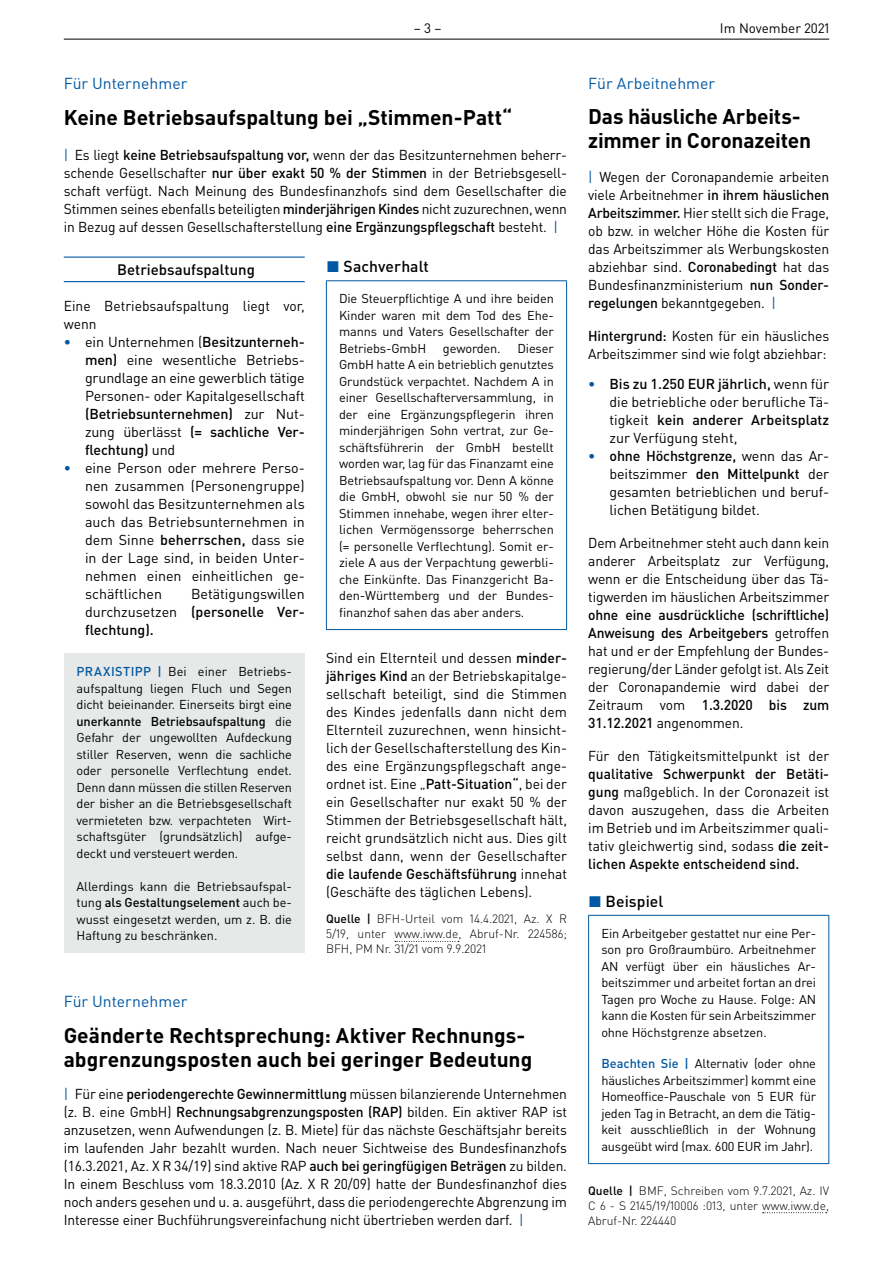
<style>
.page{position:relative;width:893px;height:1263px;background:#fff}
.page>*{position:absolute;margin:0;border:0;box-sizing:border-box;transform-origin:0 0}
.t1{font:700 21px/24px "DIN Pro";letter-spacing:-.005em;color:#000002}
.t2{font:15.75px "DIN Pro";color:#0157a2}
.t3{font:500 15.75px "DIN Pro";letter-spacing:.005em;color:#000002}
.t4{font:500 15px "DIN Pro";color:#000002}
.t5{font:14.25px/18px "DIN Pro";letter-spacing:-.01em;color:#000002;text-align:justify}
.t6{font:13.5px "DIN Pro";color:#000002}
.t7{font:12.75px/16.5px "DIN Pro";letter-spacing:-.01em;color:#000002;text-align:justify}
.t8{font:300 12px/15px "DIN Pro";color:#000002;text-align:justify}
.s1{color:#0157a2}
.s2{font-weight:500}
.s3{font-weight:500;color:#0157a2}
</style>
<div class="page">
<hr style="left:64px;top:39px;width:765px;height:1px;background:#000002">
<hr style="left:64px;top:257px;width:241px;height:1px;background:#0157a2">
<hr style="left:64px;top:281px;width:241px;height:1px;background:#0157a2">
<div style="left:64px;top:654px;width:241px;height:299px;background:#e6e9e8"></div>
<svg style="left:395px;top:941px;width:64px;height:1px"></svg>
<hr style="left:326px;top:280px;width:241px;height:1px;background:#0157a2">
<hr style="left:326px;top:281px;width:1px;height:348px;background:#0157a2">
<hr style="left:566px;top:281px;width:1px;height:348px;background:#0157a2">
<hr style="left:326px;top:629px;width:241px;height:1px;background:#0157a2">
<svg style="left:763px;top:1212px;width:64px;height:1px"></svg>
<hr style="left:588px;top:915px;width:241px;height:1px;background:#0157a2">
<hr style="left:588px;top:916px;width:1px;height:247px;background:#0157a2">
<hr style="left:828px;top:916px;width:1px;height:247px;background:#0157a2">
<hr style="left:588px;top:1163px;width:241px;height:1px;background:#0157a2">
<p class="t6" style="left:414px;top:19px;width:29px">– 3 –</p>
<p class="t6" style="left:720px;top:19px;width:111px">Im November 2021</p>
<p class="t2" style="left:64px;top:73px;width:125px">Für Unternehmer</p>
<h1 class="t1" style="left:64px;top:105px;width:450px">Keine Betriebsaufspaltung bei „Stimmen-Patt“</h1>
<p class="t5" style="left:64px;top:145px;width:505px"><span class="s1">|</span> Es liegt <span class="s2">keine Betriebsaufspaltung vor,</span> wenn der das Besitzunternehmen beherr&shy;schende Gesellschafter <span class="s2">nur über exakt 50 % der Stimmen</span> in der Betriebsgesell&shy;schaft verfügt. Nach Meinung des Bundesfinanzhofs sind dem Gesellschafter die Stimmen seines ebenfalls beteiligten <span class="s2">minderjährigen Kindes</span> nicht zuzurechnen, wenn in Bezug auf dessen Gesellschafterstellung <span class="s2">eine Ergänzungspflegschaft</span> besteht. <span class="s1">|</span></p>
<p class="t4" style="left:117px;top:259px;width:139px">Betriebsaufspaltung</p>
<p class="t5" style="left:64px;top:296px;width:242px">Eine Betriebsaufspaltung liegt vor, wenn</p>
<p class="t5" style="left:85px;top:332px;width:221px;text-indent:-21px"><span class="s3">•</span> ein Unternehmen (<span class="s2">Besitzunterneh&shy;men)</span> eine wesentliche Betriebs&shy;grundlage an eine gewerblich tätige Personen- oder Kapitalgesellschaft <span class="s2">(Betriebsunternehmen)</span> zur Nut&shy;zung überlässt <span class="s2">(= sachliche Ver&shy;flechtung)</span> und</p>
<p class="t5" style="left:85px;top:458px;width:221px;text-indent:-21px"><span class="s3">•</span> eine Person oder mehrere Perso&shy;nen zusammen (Personengruppe) sowohl das Besitzunternehmen als auch das Betriebsunternehmen in dem Sinne <span class="s2">beherrschen,</span> dass sie in der Lage sind, in beiden Unter&shy;nehmen einen einheitlichen ge&shy;schäftlichen</p>
<p class="t3" style="left:326px;top:256px;width:104px"><span class="s1">◼</span> Sachverhalt</p>
<p class="t7" style="left:339px;top:290px;width:216px">Die Steuerpflichtige A und ihre beiden Kinder waren mit dem Tod des Ehe&shy;manns und Vaters Gesellschafter der Betriebs-GmbH</p>
<p class="t7" style="left:339px;top:339px;width:216px;text-indent:178px">Dieser GmbH hatte A ein betrieblich genutztes Grundstück verpachtet. Nachdem A in einer Gesellschafterversammlung, in der eine Ergänzungspflegerin ihren minderjährigen Sohn vertrat, zur Ge&shy;schäftsführerin der GmbH bestellt worden war, lag für das Finanzamt eine Betriebsaufspaltung vor. Denn A könne die GmbH, obwohl sie nur 50 % der Stimmen innehabe, wegen ihrer elter&shy;lichen Vermögenssorge beherrschen (= personelle Verflechtung). Somit er&shy;ziele A aus der Verpachtung gewerbli&shy;che Einkünfte. Das Finanzgericht Ba&shy;den-Württemberg und der Bundes&shy;finanzhof sahen das aber anders.</p>
<p class="t5" style="left:326px;top:648px;width:242px">Sind ein Elternteil und dessen <span class="s2">minder&shy;jähriges Kind</span> an der Betriebskapitalge&shy;sellschaft beteiligt, sind die Stimmen des Kindes jedenfalls dann nicht dem Elternteil zuzurechnen, wenn hinsicht&shy;lich der Gesellschafterstellung des Kin&shy;des eine Ergänzungspflegschaft ange&shy;ordnet ist. Eine „<span class="s2">Patt-Situation“</span>, bei der ein Gesellschafter nur exakt 50 % der Stimmen der Betriebsgesellschaft hält, reicht grundsätzlich nicht aus. Dies gilt selbst dann, wenn der Gesellschafter <span class="s2">die laufende Geschäftsführung</span> innehat (Geschäfte des täglichen Lebens).</p>
<p class="t8" style="left:326px;top:911px;width:242px"><span class="s2">Quelle |</span> BFH-Urteil vom 14.4.2021, Az. X R 5/19, unter www.iww.de, Abruf-Nr. 224586; BFH, PM Nr. 31/21 vom 9.9.2021</p>
<p class="t7" style="left:443px;top:339px;width:59px">geworden.</p>
<p class="t5" style="left:85px;top:584px;width:221px;text-indent:106px">Betätigungswillen durchzusetzen <span class="s2">(personelle Ver&shy;flechtung).</span></p>
<p class="t7" style="left:77px;top:663px;width:217px"><span class="s3">PRAXISTIPP |</span> Bei einer Betriebs&shy;aufspaltung liegen Fluch und Segen dicht beieinander. Einerseits birgt eine <span class="s2">unerkannte Betriebsaufspaltung</span> die Gefahr der ungewollten Aufdeckung stiller Reserven, wenn die sachliche oder personelle Verflechtung endet.<br>Denn dann müssen die stillen Reserven der bisher an die Betriebsgesellschaft vermieteten bzw. verpachteten Wirt&shy;schaftsgüter (grundsätzlich) aufge&shy;deckt und versteuert werden.</p>
<p class="t7" style="left:77px;top:877px;width:217px">Allerdings kann die Betriebsaufspal&shy;tung <span class="s2">als Gestaltungselement</span> auch be&shy;wusst eingesetzt werden, um z. B. die Haftung zu beschränken.</p>
<p class="t2" style="left:64px;top:991px;width:125px">Für Unternehmer</p>
<h1 class="t1" style="left:64px;top:1023px;width:470px">Geänderte Rechtsprechung: Aktiver Rechnungs&shy;abgrenzungsposten auch bei geringer Bedeutung</h1>
<p class="t5" style="left:64px;top:1084px;width:505px"><span class="s1">|</span> Für eine <span class="s2">periodengerechte Gewinnermittlung</span> müssen bilanzierende Unternehmen (z. B. eine GmbH) <span class="s2">Rechnungsabgrenzungsposten (RAP)</span> bilden. Ein aktiver RAP ist anzusetzen, wenn Aufwendungen (z. B. Miete) für das nächste Geschäftsjahr bereits im laufenden Jahr bezahlt wurden. Nach neuer Sichtweise des Bundesfinanzhofs (16.3.2021, Az. X R 34/19) sind aktive RAP <span class="s2">auch bei geringfügigen Beträgen</span> zu bilden.<br>In einem Beschluss vom 18.3.2010 (Az. X R 20/09) hatte der Bundesfinanzhof dies noch anders gesehen und u. a. ausgeführt, dass die periodengerechte Abgrenzung im Interesse einer Buchführungsvereinfachung nicht übertrieben werden darf. <span class="s1">|</span></p>
<p class="t2" style="left:588px;top:73px;width:128px">Für Arbeitnehmer</p>
<h1 class="t1" style="left:588px;top:103px;width:224px">Das häusliche Arbeits&shy;zimmer in Coronazeiten</h1>
<p class="t5" style="left:588px;top:168px;width:242px"><span class="s1">|</span> Wegen der Coronapandemie arbeiten viele Arbeitnehmer <span class="s2">in ihrem häuslichen Arbeitszimmer.</span> Hier stellt sich die Frage, ob bzw. in welcher Höhe die Kosten für das Arbeitszimmer als Werbungskosten abziehbar sind. <span class="s2">Coronabedingt</span> hat das Bundesfinanzministerium <span class="s2">nun Sonder&shy;regelungen</span> bekanntgegeben. <span class="s1">|</span></p>
<p class="t5" style="left:588px;top:327px;width:242px"><span class="s2">Hintergrund:</span> Kosten für ein häusliches<br>Arbeitszimmer sind wie folgt abziehbar:</p>
<p class="t5" style="left:609px;top:375px;width:221px;text-indent:-21px"><span class="s3">•</span> <span class="s2">Bis zu 1.250 EUR jährlich,</span> wenn für die betriebliche oder berufliche Tä&shy;tigkeit <span class="s2">kein anderer Arbeitsplatz </span>zur Verfügung steht,</p>
<p class="t5" style="left:609px;top:447px;width:221px;text-indent:-21px"><span class="s3">•</span> <span class="s2">ohne Höchstgrenze,</span> wenn das Ar&shy;beitszimmer <span class="s2">den Mittelpunkt</span> der gesamten betrieblichen und beruf&shy;lichen Betätigung bildet.</p>
<p class="t5" style="left:588px;top:534px;width:242px">Dem Arbeitnehmer steht auch dann kein anderer Arbeitsplatz zur Verfügung, wenn er die Entscheidung über das Tä&shy;tigwerden im häuslichen Arbeitszimmer</p>
<p class="t5" style="left:588px;top:606px;width:242px"><span class="s2">ohne eine ausdrückliche (schriftliche)<br>Anweisung des Arbeitgebers</span> getroffen hat und er der Empfehlung der Bundes&shy;regierung/der Länder gefolgt ist. Als Zeit der Coronapandemie wird dabei der Zeitraum vom <span class="s2">1.3.2020 bis zum 31.12.2021</span> angenommen.</p>
<p class="t5" style="left:588px;top:747px;width:242px">Für den Tätigkeitsmittelpunkt ist der</p>
<p class="t5" style="left:588px;top:765px;width:242px"><span class="s2">qualitative Schwerpunkt der Betäti&shy;gung</span> maßgeblich. In der Coronazeit ist davon auszugehen, dass die Arbeiten im Betrieb und im Arbeitszimmer quali&shy;tativ gleichwertig sind, sodass <span class="s2">die zeit&shy;lichen Aspekte entscheidend sind.</span></p>
<p class="t3" style="left:589px;top:890px;width:76px"><span class="s1">◼</span> Beispiel</p>
<p class="t7" style="left:601px;top:924px;width:216px">Ein Arbeitgeber gestattet nur eine Per&shy;son pro Großraumbüro. Arbeitnehmer AN verfügt über ein häusliches Ar&shy;beitszimmer und arbeitet fortan an drei Tagen pro Woche zu Hause. Folge: AN kann die Kosten für sein Arbeitszimmer ohne Höchstgrenze absetzen.</p>
<p class="t7" style="left:601px;top:1055px;width:216px"><span class="s3">Beachten Sie |</span> Alternativ (oder ohne häusliches Arbeitszimmer) kommt eine Homeoffice-Pauschale von 5 EUR für jeden Tag in Betracht, an dem die Tätig&shy;keit ausschließlich in der Wohnung ausgeübt wird (max. 600 EUR im Jahr).</p>
<p class="t8" style="left:588px;top:1182px;width:242px"><span class="s2">Quelle |</span> BMF, Schreiben vom 9.7.2021, Az. IV C 6 - S 2145/19/10006 :013, unter www.iww.de, Abruf-Nr. 224440</p>
</div>
